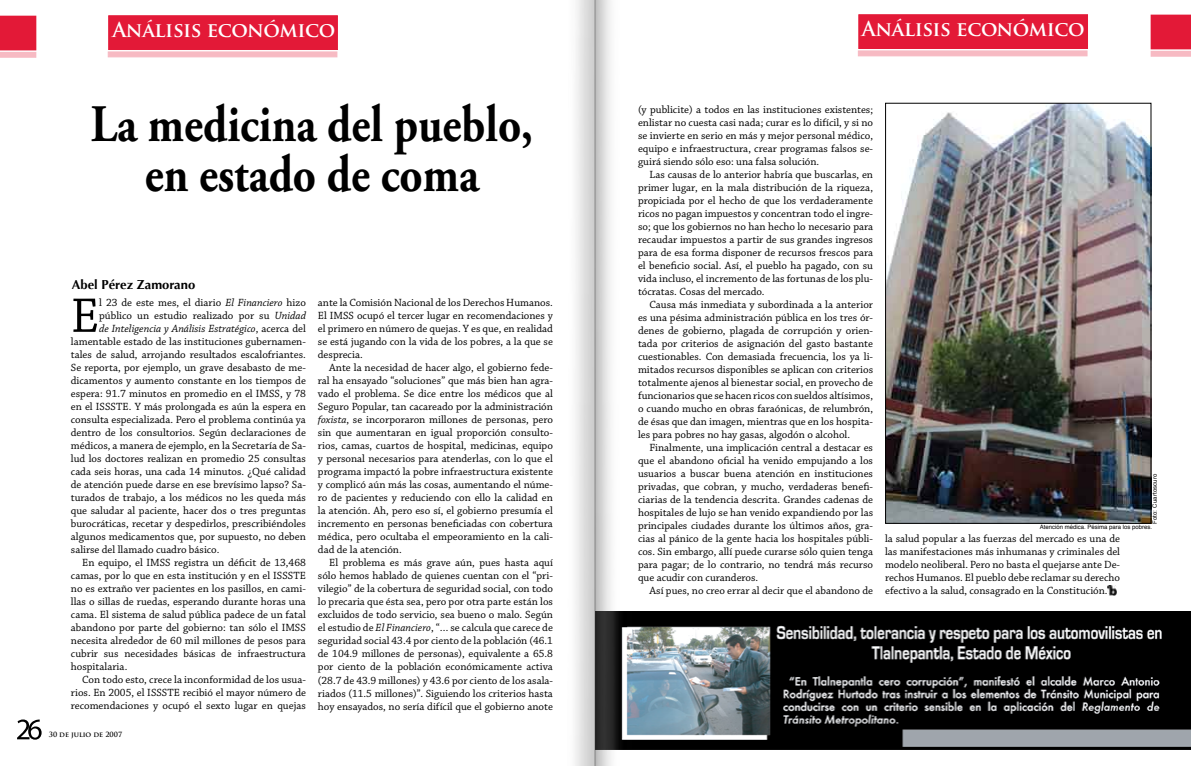
<style>
.page{position:relative;width:1191px;height:766px;background:#fff}
.page>*{position:absolute;margin:0;border:0;box-sizing:border-box;transform-origin:0 0}
.t1{font:700 52.5px/50px "Adobe Garamond Pro";color:#000;text-align:center;scale:.86 1}
.t2{font:51px "Chaparral Pro";color:#000}
.t3{font:700 20px "Trajan Pro";letter-spacing:-.02em;color:#fff}
.t4{font:700 13px "Optima";color:#000}
.t5{font:11px/13px "Chaparral Pro";color:#000;text-align:justify}
.t6{font:italic 11px "Chaparral Pro";color:#000}
.t7{font:700 7px "Trajan Pro";color:#000}
.t8{font:6px "Helvetica";color:#000}
.t9{font:6px "Helvetica";letter-spacing:.025em;color:#000}
.s1{font-style:italic}
.s2{font-style:normal}
</style>
<div class="page">
<div style="left:108px;top:15px;width:230px;height:35px;background:#e31937;border:1px solid #e31937"></div>
<svg style="left:108px;top:51px;width:229px;height:6px"></svg>
<svg style="left:0;top:16px;width:36px;height:42px;background:#e63852"></svg>
<img style="left:575px;top:0;width:56px;height:765px">
<svg style="left:17px;top:719px;width:25px;height:20px"></svg>
<svg style="left:1107px;top:585px;width:9px;height:10px"></svg>
<img style="left:887px;top:105px;width:262px;height:416px">
<div style="left:885px;top:103px;width:266px;height:420px;border:1px solid #000"></div>
<div style="left:858px;top:14px;width:230px;height:35px;background:#e31937;border:1px solid #e31937"></div>
<svg style="left:858px;top:50px;width:229px;height:6px"></svg>
<svg style="left:1150px;top:15px;width:41px;height:42px;background:#e73b55"></svg>
<img style="left:595px;top:611px;width:596px;height:138px">
<h3 class="t3" style="left:112px;top:17px;width:224px">Análisis económico</h3>
<h1 class="t1" style="left:91px;top:100px;width:515px">La medicina del pueblo, en estado de coma</h1>
<p class="t4" style="left:72px;top:277px;width:125px">Abel Pérez Zamorano</p>
<h2 class="t2" style="left:71px;top:287px;width:30px">E</h2>
<p class="t5" style="left:99px;top:296px;width:208px">l 23 de este mes, el diario <span class="s1">El Financiero</span> hizo</p>
<p class="t5" style="left:99px;top:309px;width:208px">público un estudio realizado por su <span class="s1">Unidad</span></p>
<p class="t6" style="left:99px;top:322px;width:208px">de Inteligencia y Análisis Estratégico<span class="s2">, acerca del</span></p>
<p class="t5" style="left:71px;top:335px;width:236px">lamentable estado de las instituciones gubernamen-</p>
<p class="t5" style="left:71px;top:348px;width:236px">tales de salud, arrojando resultados escalofriantes.</p>
<p class="t5" style="left:71px;top:361px;width:236px">Se reporta, por ejemplo, un grave desabasto de me-</p>
<p class="t5" style="left:71px;top:374px;width:236px">dicamentos y aumento constante en los tiempos de</p>
<p class="t5" style="left:71px;top:387px;width:236px">espera: 91.7 minutos en promedio en el IMSS, y 78</p>
<p class="t5" style="left:71px;top:400px;width:236px">en el ISSSTE. Y más prolongada es aún la espera en</p>
<p class="t5" style="left:71px;top:413px;width:236px">consulta especializada. Pero el problema continúa ya</p>
<p class="t5" style="left:71px;top:426px;width:236px">dentro de los consultorios. Según declaraciones de</p>
<p class="t5" style="left:71px;top:439px;width:236px">médicos, a manera de ejemplo, en la Secretaría de Sa-</p>
<p class="t5" style="left:71px;top:452px;width:236px">lud los doctores realizan en promedio 25 consultas</p>
<p class="t5" style="left:71px;top:465px;width:236px">cada seis horas, una cada 14 minutos. ¿Qué calidad</p>
<p class="t5" style="left:71px;top:478px;width:236px">de atención puede darse en ese brevísimo lapso? Sa-</p>
<p class="t5" style="left:71px;top:491px;width:236px">turados de trabajo, a los médicos no les queda más</p>
<p class="t5" style="left:71px;top:504px;width:236px">que saludar al paciente, hacer dos o tres preguntas</p>
<p class="t5" style="left:71px;top:517px;width:236px">burocráticas, recetar y despedirlos, prescribiéndoles</p>
<p class="t5" style="left:71px;top:530px;width:236px">algunos medicamentos que, por supuesto, no deben</p>
<p class="t5" style="left:71px;top:543px;width:150px">salirse del llamado cuadro básico.</p>
<p class="t5" style="left:82px;top:556px;width:225px">En equipo, el IMSS registra un déficit de 13,468</p>
<p class="t5" style="left:71px;top:569px;width:236px">camas, por lo que en esta institución y en el ISSSTE</p>
<p class="t5" style="left:71px;top:582px;width:236px">no es extraño ver pacientes en los pasillos, en cami-</p>
<p class="t5" style="left:71px;top:595px;width:236px">llas o sillas de ruedas, esperando durante horas una</p>
<p class="t5" style="left:71px;top:608px;width:236px">cama. El sistema de salud pública padece de un fatal</p>
<p class="t5" style="left:71px;top:621px;width:236px">abandono por parte del gobierno: tan sólo el IMSS</p>
<p class="t5" style="left:71px;top:634px;width:236px">necesita alrededor de 60 mil millones de pesos para</p>
<p class="t5" style="left:71px;top:647px;width:236px">cubrir sus necesidades básicas de infraestructura</p>
<p class="t5" style="left:71px;top:660px;width:58px">hospitalaria.</p>
<p class="t5" style="left:82px;top:673px;width:225px">Con todo esto, crece la inconformidad de los usua-</p>
<p class="t5" style="left:71px;top:686px;width:236px">rios. En 2005, el ISSSTE recibió el mayor número de</p>
<p class="t5" style="left:71px;top:699px;width:236px">recomendaciones y ocupó el sexto lugar en quejas</p>
<p class="t7" style="left:49px;top:730px;width:75px">30 de julio de 2007</p>
<p class="t5" style="left:318px;top:296px;width:236px">ante la Comisión Nacional de los Derechos Humanos.<br>El IMSS ocupó el tercer lugar en recomendaciones y el primero en número de quejas. Y es que, en realidad se está jugando con la vida de los pobres, a la que se desprecia.</p>
<p class="t5" style="left:318px;top:361px;width:236px;text-indent:11px">Ante la necesidad de hacer algo, el gobierno fede&shy;ral ha ensayado “soluciones” que más bien han agra&shy;vado el problema. Se dice entre los médicos que al Seguro Popular, tan cacareado por la administración <span class="s1">foxista</span>, se incorporaron millones de personas, pero sin que aumentaran en igual proporción consulto&shy;rios, camas, cuartos de hospital, medicinas, equipo y personal necesarios para atenderlas, con lo que el programa impactó la pobre infraestructura existente y complicó aún más las cosas, aumentando el núme&shy;ro de pacientes y reduciendo con ello la calidad en la atención. Ah, pero eso sí, el gobierno presumía el incremento en personas beneficiadas con cobertura médica, pero ocultaba el empeoramiento en la cali&shy;dad de la atención.</p>
<p class="t5" style="left:318px;top:556px;width:236px;text-indent:11px">El problema es más grave aún, pues hasta aquí sólo hemos hablado de quienes cuentan con el “pri&shy;vilegio” de la cobertura de seguridad social, con todo lo precaria que ésta sea, pero por otra parte están los excluidos de todo servicio, sea bueno o malo. Según el estudio de <span class="s1">El Financiero</span>, “… se calcula que carece de seguridad social 43.4 por ciento de la población (46.1 de 104.9 millones de personas), equivalente a 65.8 por ciento de la población económicamente activa (28.7 de 43.9 millones) y 43.6 por ciento de los asala&shy;riados (11.5 millones)”. Siguiendo los criterios hasta hoy ensayados, no sería difícil que el gobierno anote</p>
<h3 class="t3" style="left:862px;top:17px;width:224px">Análisis económico</h3>
<p class="t5" style="left:638px;top:103px;width:236px">(y publicite) a todos en las instituciones existentes; enlistar no cuesta casi nada; curar es lo difícil, y si no se invierte en serio en más y mejor personal médico, equipo e infraestructura, crear programas falsos se&shy;guirá siendo sólo eso: una falsa solución.</p>
<p class="t5" style="left:638px;top:168px;width:236px;text-indent:11px">Las causas de lo anterior habría que buscarlas, en primer lugar, en la mala distribución de la riqueza, propiciada por el hecho de que los verdaderamente ricos no pagan impuestos y concentran todo el ingre&shy;so; que los gobiernos no han hecho lo necesario para recaudar impuestos a partir de sus grandes ingresos para de esa forma disponer de recursos frescos para el beneficio social. Así, el pueblo ha pagado, con su vida incluso, el incremento de las fortunas de los plu&shy;tócratas. Cosas del mercado.</p>
<p class="t5" style="left:638px;top:298px;width:236px;text-indent:11px">Causa más inmediata y subordinada a la anterior es una pésima administración pública en los tres ór&shy;denes de gobierno, plagada de corrupción y orien&shy;tada por criterios de asignación del gasto bastante cuestionables. Con demasiada frecuencia, los ya li&shy;mitados recursos disponibles se aplican con criterios totalmente ajenos al bienestar social, en provecho de funcionarios que se hacen ricos con sueldos altísimos, o cuando mucho en obras faraónicas, de relumbrón, de ésas que dan imagen, mientras que en los hospita&shy;les para pobres no hay gasas, algodón o alcohol.</p>
<p class="t5" style="left:638px;top:441px;width:236px;text-indent:11px">Finalmente, una implicación central a destacar es que el abandono oficial ha venido empujando a los usuarios a buscar buena atención en instituciones privadas, que cobran, y mucho, verdaderas benefi&shy;ciarias de la tendencia descrita. Grandes cadenas de hospitales de lujo se han venido expandiendo por las principales ciudades durante los últimos años, gra&shy;cias al pánico de la gente hacia los hospitales públi&shy;cos. Sin embargo, allí puede curarse sólo quien tenga para pagar; de lo contrario, no tendrá más recurso que acudir con curanderos.</p>
<p class="t5" style="left:649px;top:584px;width:225px">Así pues, no creo errar al decir que el abandono de</p>
<p class="t9" style="left:1150px;top:524px;width:52px;rotate:-90deg">Foto: Cuartoscuro</p>
<p class="t8" style="left:1039px;top:522px;width:114px">Atención médica. Pésima para los pobres.</p>
<p class="t5" style="left:885px;top:532px;width:236px">la salud popular a las fuerzas del mercado es una de las manifestaciones más inhumanas y criminales del modelo neoliberal. Pero no basta el quejarse ante De&shy;rechos Humanos. El pueblo debe reclamar su derecho efectivo a la salud, consagrado en la Constitución.</p>
</div>
